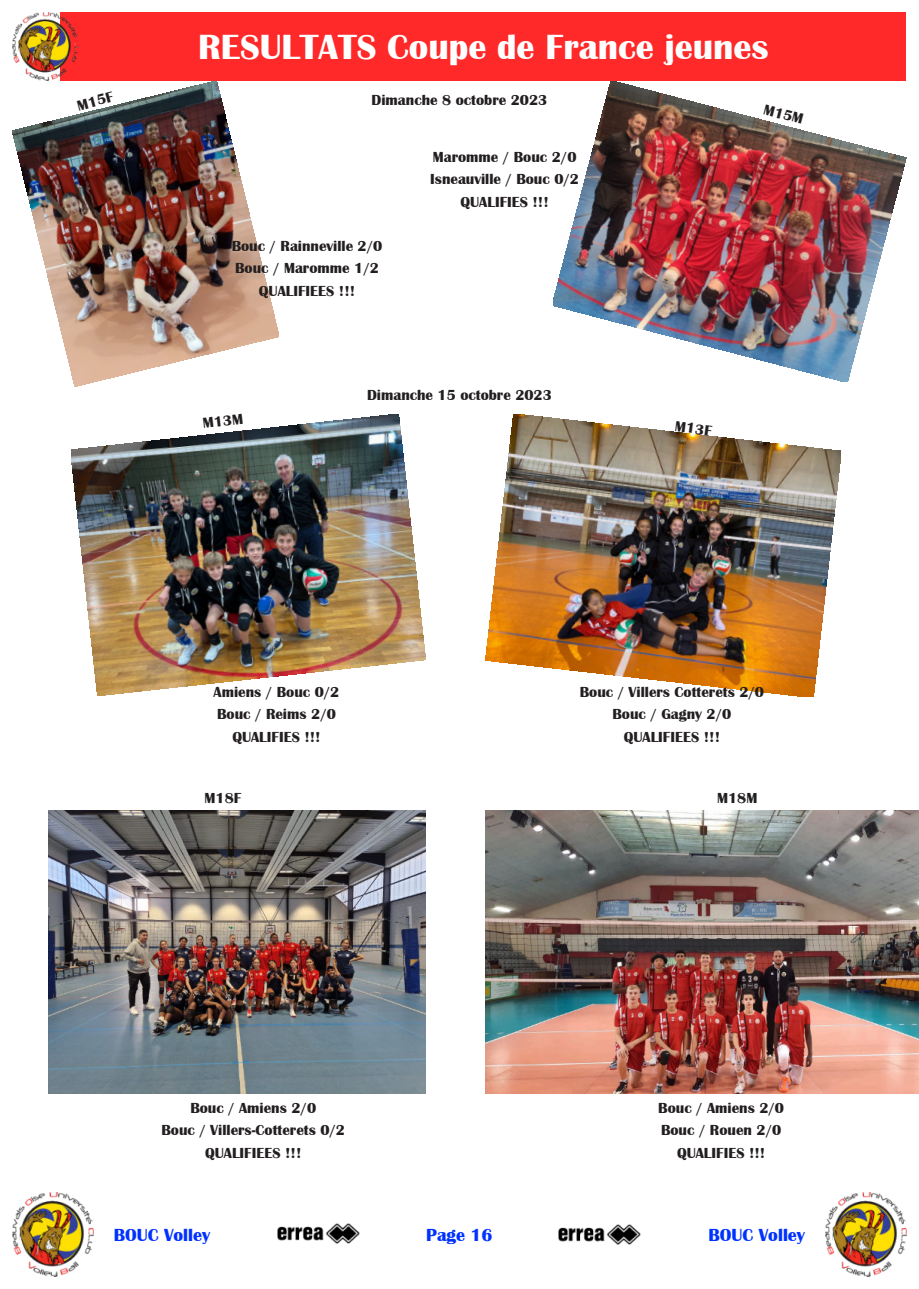
<style>
.page{position:relative;width:919px;height:1289px;background:#fff}
.page>*{position:absolute;margin:0;border:0;box-sizing:border-box;transform-origin:0 0}
.t1{font:700 36px "Britannic";color:#fff}
.t2{font:700 18px "Britannic";color:#0032ff}
.t3{font:700 15px/22.5px "Britannic";color:#231f20;text-align:center}
</style>
<div class="page">
<img style="left:277px;top:1223px;width:82px;height:20px">
<img style="left:559px;top:1224px;width:82px;height:20px">
<img style="left:13px;top:1192px;width:80px;height:84px">
<img style="left:825px;top:1192px;width:81px;height:84px">
<div style="left:61px;top:13px;width:845px;height:68px;background:#ff2929"></div>
<img style="left:13px;top:13px;width:65px;height:68px">
<img style="left:13px;top:81px;width:266px;height:305px">
<img style="left:553px;top:81px;width:353px;height:301px">
<img style="left:485px;top:414px;width:355px;height:283px">
<img style="left:71px;top:414px;width:354px;height:281px">
<img style="left:48px;top:810px;width:377px;height:283px">
<img style="left:485px;top:810px;width:433px;height:283px">
<p class="t3" style="left:75px;top:96px;width:38px;rotate:-15deg">M15F</p>
<h1 class="t1" style="left:198px;top:35px;width:572px">RESULTATS Coupe de France jeunes</h1>
<p class="t3" style="left:371px;top:90px;width:177px">Dimanche 8 octobre 2023</p>
<p class="t3" style="left:766px;top:99px;width:42px;rotate:15deg">M15M</p>
<p class="t3" style="left:232px;top:235px;width:152px">Bouc / Rainneville 2/0<br>Bouc / Maromme 1/2<br>QUALIFIEES !!!</p>
<p class="t3" style="left:430px;top:147px;width:150px">Maromme / Bouc 2/0<br>Isneauville / Bouc 0/2<br>QUALIFIES !!!</p>
<p class="t3" style="left:367px;top:385px;width:186px">Dimanche 15 octobre 2023</p>
<p class="t3" style="left:202px;top:413px;width:42px;rotate:-7deg">M13M</p>
<p class="t3" style="left:676px;top:416px;width:38px;rotate:8deg">M13F</p>
<p class="t3" style="left:214px;top:681px;width:127px">Amiens / Bouc 0/2<br>Bouc / Reims 2/0<br>QUALIFIES !!!</p>
<p class="t3" style="left:579px;top:681px;width:186px">Bouc / Villers Cotterets 2/0<br>Bouc / Gagny 2/0<br>QUALIFIEES !!!</p>
<p class="t3" style="left:204px;top:787px;width:38px">M18F</p>
<p class="t3" style="left:717px;top:787px;width:42px">M18M</p>
<p class="t3" style="left:161px;top:1097px;width:185px">Bouc / Amiens 2/0<br>Bouc / Villers-Cotterets 0/2<br>QUALIFIEES !!!</p>
<p class="t3" style="left:658px;top:1097px;width:127px">Bouc / Amiens 2/0<br>Bouc / Rouen 2/0<br>QUALIFIES !!!</p>
<p class="t2" style="left:114px;top:1228px;width:98px">BOUC Volley</p>
<p class="t2" style="left:426px;top:1228px;width:68px">Page 16</p>
<p class="t2" style="left:708px;top:1228px;width:98px">BOUC Volley</p>
</div>
